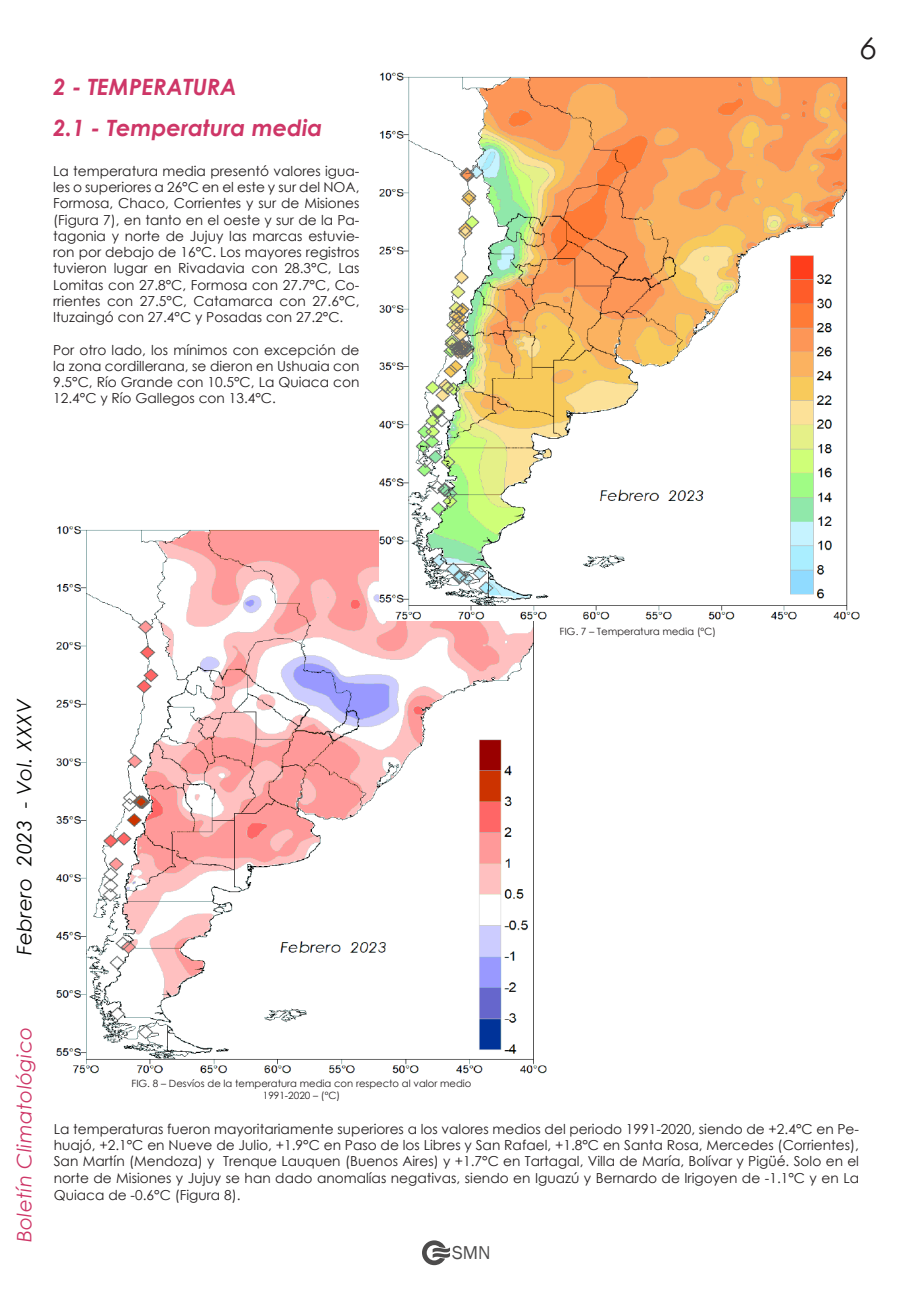
<style>
.page{position:relative;width:911px;height:1290px;background:#fff}
.page>*{position:absolute;margin:0;border:0;box-sizing:border-box;transform-origin:0 0}
.t1{font:italic 30px "Century Gothic";color:#231f20}
.t2{font:italic 700 22.5px "Century Gothic";color:#ce3667}
.t3{font:italic 20px "Century Gothic";letter-spacing:.02em;color:#ce3667}
.t4{font:italic 20px "Century Gothic";letter-spacing:.02em;color:#040503}
.t5{font:19.12px "Franklin Gothic";color:#4c4b4b}
.t6{font:13.75px/16.2px "Century Gothic";color:#231f20;text-align:justify}
.t7{font:10px "Century Gothic";color:#231f20}
</style>
<div class="page">
<svg style="left:422px;top:1240px;width:28px;height:25px"></svg>
<img style="left:57px;top:526px;width:489px;height:548px">
<img style="left:379px;top:72px;width:480px;height:549px">
<p class="t2" style="left:53px;top:70px;width:185px">2 - TEMPERATURA</p>
<p class="t2" style="left:53px;top:110px;width:271px">2.1 - Temperatura media</p>
<p class="t6" style="left:53px;top:162px;width:308px">La temperatura media presentó valores igua&shy;les o superiores a 26°C en el este y sur del NOA, Formosa, Chaco, Corrientes y sur de Misiones (Figura 7), en tanto en el oeste y sur de la Pa&shy;tagonia y norte de Jujuy las marcas estuvie&shy;ron por debajo de 16°C. Los mayores registros tuvieron lugar en Rivadavia con 28.3°C, Las Lomitas con 27.8°C, Formosa con 27.7°C, Co&shy;rrientes con 27.5°C, Catamarca con 27.6°C, Ituzaingó con 27.4°C y Posadas con 27.2°C.</p>
<p class="t6" style="left:53px;top:341px;width:308px">Por otro lado, los mínimos con excepción de la zona cordillerana, se dieron en Ushuaia con 9.5°C, Río Grande con 10.5°C, La Quiaca con 12.4°C y Río Gallegos con 13.4°C.</p>
<h1 class="t1" style="left:861px;top:27px;width:18px">6</h1>
<h3 class="t4" style="left:10px;top:955px;width:258px;rotate:-90deg">Febrero 2023 - Vol. XXXV</h3>
<p class="t7" style="left:560px;top:624px;width:159px">FIG. 7 – Temperatura media (ºC)</p>
<h3 class="t3" style="left:10px;top:1242px;width:217px;rotate:-90deg">Boletín Climatológico</h3>
<p class="t7" style="left:131px;top:1076px;width:341px">FIG. 8 – Desvíos de la temperatura media con respecto al valor medio</p>
<p class="t7" style="left:263px;top:1088px;width:79px">1991-2020 – (ºC)</p>
<p class="t6" style="left:54px;top:1120px;width:806px">La temperaturas fueron mayoritariamente superiores a los valores medios del periodo 1991-2020, siendo de +2.4°C en Pe&shy;huajó, +2.1°C en Nueve de Julio, +1.9°C en Paso de los Libres y San Rafael, +1.8°C en Santa Rosa, Mercedes (Corrientes), San Martín (Mendoza) y Trenque Lauquen (Buenos Aires) y +1.7°C en Tartagal, Villa de María, Bolívar y Pigüé. Solo en el norte de Misiones y Jujuy se han dado anomalías negativas, siendo en Iguazú y Bernardo de Irigoyen de -1.1°C y en La</p>
<p class="t6" style="left:54px;top:1186px;width:188px">Quiaca de -0.6°C (Figura 8).</p>
<h3 class="t5" style="left:452px;top:1241px;width:40px">SMN</h3>
</div>
